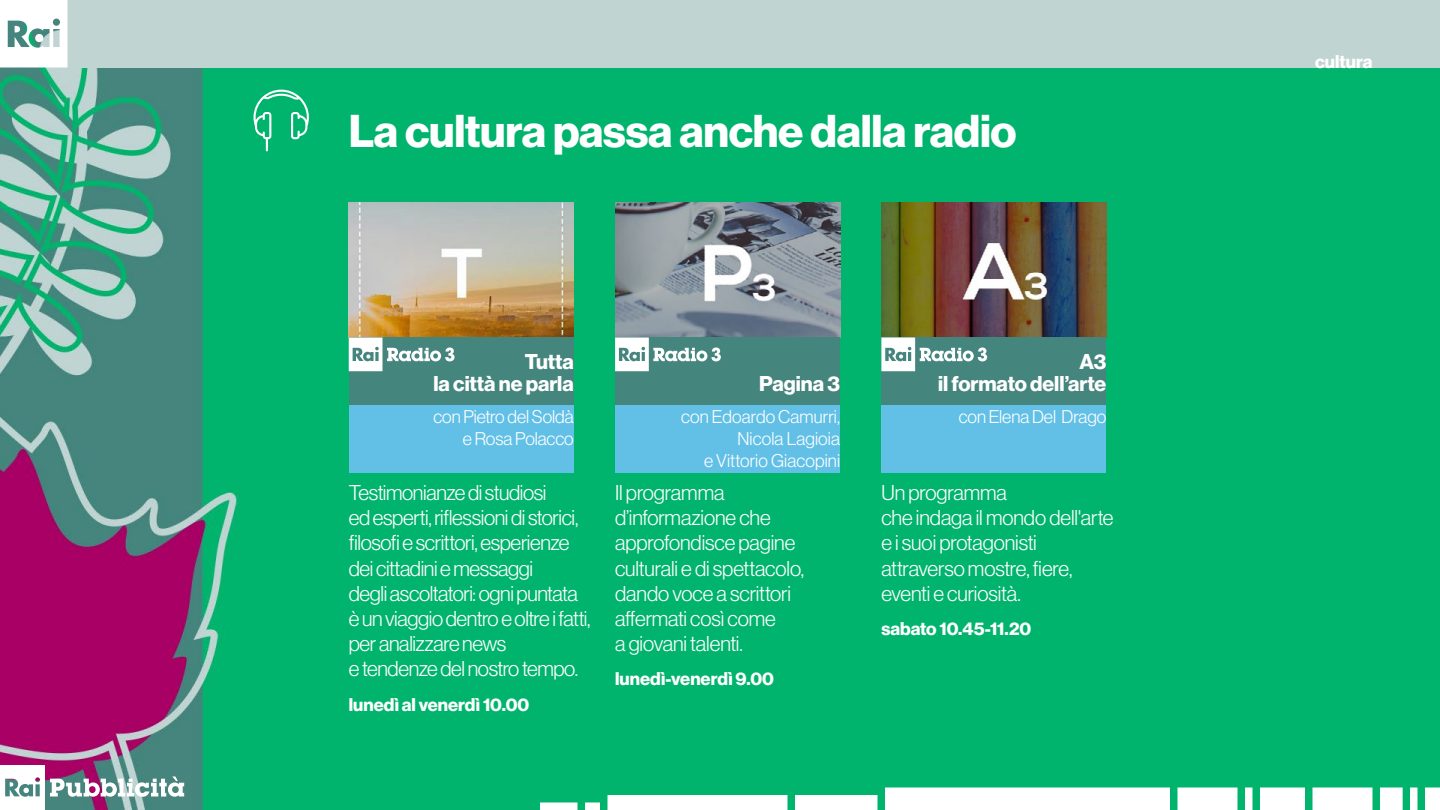
<style>
.page{position:relative;width:1440px;height:810px;background:#fff}
.page>*{position:absolute;margin:0;border:0;box-sizing:border-box;transform-origin:0 0}
.t1{font:45px "N Haas Grotesk DS Pro 75 Bd";letter-spacing:-.005em;color:#fff}
.t2{font:21px/25.2px "N Haas Grotesk DS Pro 45 Lt";letter-spacing:-.015em;color:#fff}
.t3{font:21px/22.5px "N Haas Grotesk DS Pro 75 Bd";letter-spacing:-.005em;color:#fff;text-align:right}
.t4{font:18px/21.6px "N Haas Grotesk DS Pro 45 Lt";color:#fff;text-align:right}
.t5{font:18px "N Haas Grotesk DS Pro 75 Bd";color:#fff}
</style>
<div class="page">
<img style="left:0;top:68px;width:1440px;height:742px">
<svg style="left:0;top:765px;width:184px;height:45px"></svg>
<div style="left:68px;top:0;width:1372px;height:68px;background:#c0d4d2"></div>
<svg style="left:1425px;top:788px;width:15px;height:22px"></svg>
<svg style="left:1410px;top:788px;width:8px;height:22px"></svg>
<svg style="left:1380px;top:788px;width:23px;height:22px"></svg>
<svg style="left:1312px;top:788px;width:60px;height:22px"></svg>
<svg style="left:1260px;top:788px;width:45px;height:22px"></svg>
<svg style="left:1245px;top:788px;width:8px;height:22px"></svg>
<svg style="left:795px;top:795px;width:83px;height:15px"></svg>
<svg style="left:1177px;top:788px;width:60px;height:22px"></svg>
<svg style="left:885px;top:788px;width:285px;height:22px"></svg>
<svg style="left:585px;top:802px;width:15px;height:8px"></svg>
<svg style="left:540px;top:802px;width:38px;height:8px"></svg>
<svg style="left:608px;top:795px;width:180px;height:15px"></svg>
<svg style="left:0;top:0;width:68px;height:68px"></svg>
<img style="left:615px;top:202px;width:225px;height:136px">
<div style="left:615px;top:405px;width:225px;height:67px;background:#62c0e6"></div>
<div style="left:615px;top:338px;width:225px;height:67px;background:#44857d"></div>
<svg style="left:615px;top:338px;width:106px;height:33px"></svg>
<svg style="left:254px;top:90px;width:55px;height:61px;background:#2dc187"></svg>
<img style="left:881px;top:202px;width:225px;height:136px">
<div style="left:881px;top:405px;width:225px;height:67px;background:#62c0e6"></div>
<div style="left:881px;top:338px;width:225px;height:67px;background:#44857d"></div>
<svg style="left:881px;top:338px;width:106px;height:33px"></svg>
<img style="left:349px;top:202px;width:225px;height:136px">
<div style="left:349px;top:405px;width:225px;height:67px;background:#62c0e6"></div>
<div style="left:349px;top:338px;width:225px;height:67px;background:#44857d"></div>
<svg style="left:349px;top:338px;width:106px;height:33px"></svg>
<h1 class="t1" style="left:349px;top:105px;width:669px">La cultura passa anche dalla radio</h1>
<p class="t3" style="left:433px;top:350px;width:142px">Tutta<br>la città ne parla</p>
<p class="t4" style="left:433px;top:406px;width:142px">con Pietro del Soldà e Rosa Polacco</p>
<p class="t2" style="left:349px;top:480px;width:243px">Testimonianze di studiosi<br>ed esperti, riflessioni di storici, filosofi e scrittori, esperienze dei cittadini e messaggi<br>degli ascoltatori: ogni puntata è un viaggio dentro e oltre i fatti, per analizzare news<br>e tendenze del nostro tempo.</p>
<p class="t5" style="left:349px;top:694px;width:182px">lunedì al venerdì 10.00</p>
<p class="t3" style="left:759px;top:373px;width:82px">Pagina 3</p>
<p class="t4" style="left:681px;top:406px;width:160px">con Edoardo Camurri,<br>Nicola Lagioia<br>e Vittorio Giacopini</p>
<p class="t2" style="left:615px;top:480px;width:191px">Il programma d’informazione che approfondisce pagine culturali e di spettacolo, dando voce a scrittori affermati così come<br>a giovani talenti.</p>
<p class="t5" style="left:615px;top:668px;width:160px">lunedì-venerdì 9.00</p>
<p class="t3" style="left:938px;top:350px;width:170px">A3<br>il formato dell’arte</p>
<p class="t4" style="left:959px;top:406px;width:149px">con Elena Del Drago</p>
<p class="t2" style="left:881px;top:480px;width:234px">Un programma<br>che indaga il mondo dell'arte e i suoi protagonisti attraverso mostre, fiere, eventi e curiosità.</p>
<p class="t5" style="left:881px;top:618px;width:151px">sabato 10.45-11.20</p>
<p class="t5" style="left:1315px;top:51px;width:59px">cultura</p>
</div>
